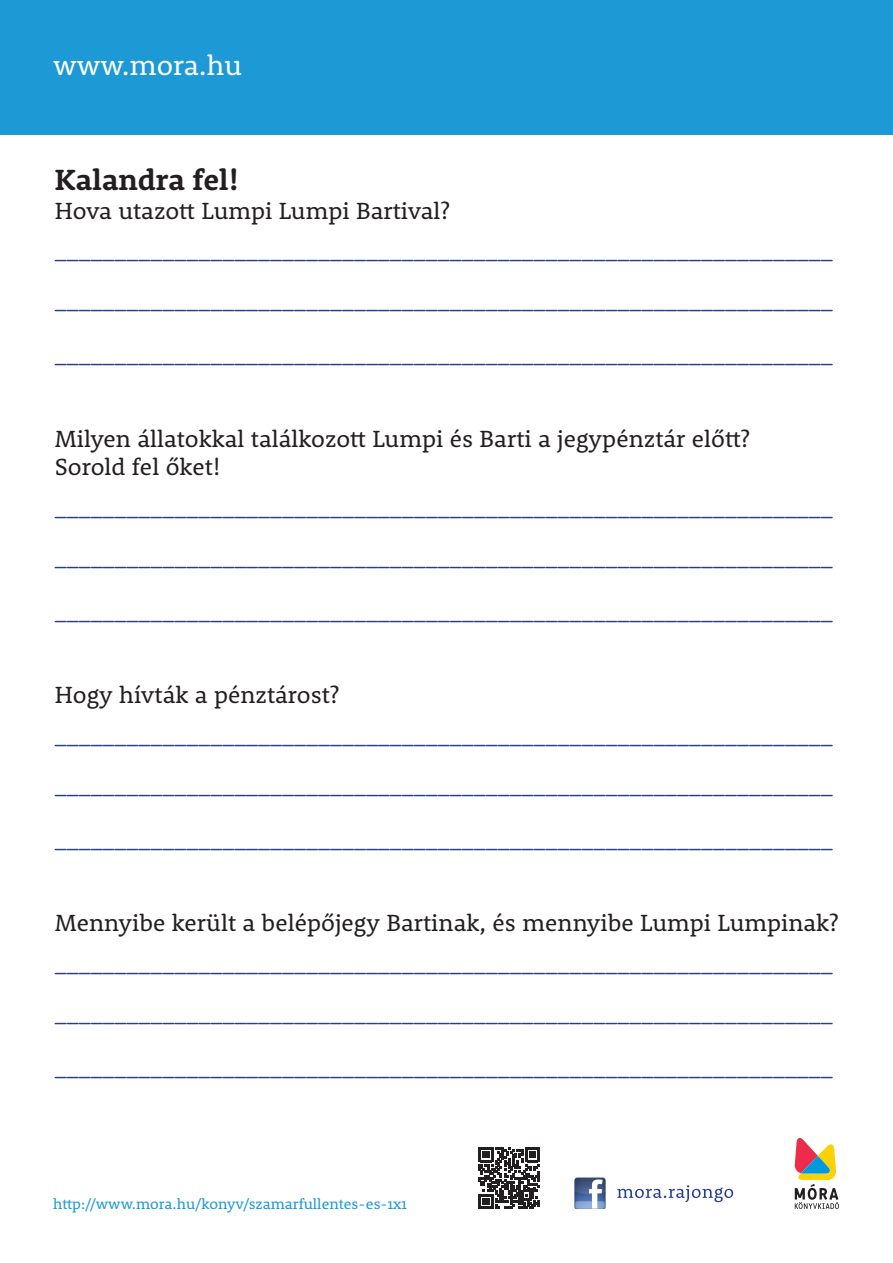
<style>
.page{position:relative;width:893px;height:1263px;background:#fff}
.page>*{position:absolute;margin:0;border:0;box-sizing:border-box;transform-origin:0 0}
.t1{font:700 30px "Rooney";color:#231f20}
.t2{font:28.5px "Rooney";color:#fff}
.t3{font:24px "Rooney";color:#231f20}
.t4{font:21px "Rooney";color:#253f8e}
.t5{font:15px "Rooney";color:#1d99d6}
</style>
<div class="page">
<img style="left:574px;top:1178px;width:31px;height:31px">
<svg style="left:617px;top:1185px;width:116px;height:17px"></svg>
<svg style="left:478px;top:1147px;width:62px;height:62px"></svg>
<svg style="left:795px;top:1138px;width:44px;height:71px"></svg>
<div style="left:0;top:0;width:893px;height:135px;background:#1d99d6"></div>
<h2 class="t2" style="left:53px;top:46px;width:190px">www.mora.hu</h2>
<p class="t1" style="left:55px;top:160px;width:186px">Kalandra fel!</p>
<p class="t3" style="left:55px;top:195px;width:397px">Hova utazott Lumpi Lumpi Bartival?</p>
<p class="t4" style="left:55px;top:235px;width:780px">_________________________________________________________________</p>
<p class="t4" style="left:55px;top:285px;width:780px">_________________________________________________________________</p>
<p class="t4" style="left:55px;top:339px;width:780px">_________________________________________________________________</p>
<p class="t3" style="left:55px;top:423px;width:697px">Milyen állatokkal találkozott Lumpi és Barti a jegypénztár előtt?</p>
<p class="t3" style="left:55px;top:451px;width:168px">Sorold fel őket!</p>
<p class="t4" style="left:55px;top:492px;width:780px">_________________________________________________________________</p>
<p class="t4" style="left:55px;top:542px;width:780px">_________________________________________________________________</p>
<p class="t4" style="left:55px;top:596px;width:780px">_________________________________________________________________</p>
<p class="t3" style="left:55px;top:679px;width:286px">Hogy hívták a pénztárost?</p>
<p class="t4" style="left:55px;top:720px;width:780px">_________________________________________________________________</p>
<p class="t4" style="left:55px;top:770px;width:780px">_________________________________________________________________</p>
<p class="t4" style="left:55px;top:824px;width:780px">_________________________________________________________________</p>
<p class="t3" style="left:55px;top:907px;width:785px">Mennyibe került a belépőjegy Bartinak, és mennyibe Lumpi Lumpinak?</p>
<p class="t4" style="left:55px;top:948px;width:780px">_________________________________________________________________</p>
<p class="t4" style="left:55px;top:998px;width:780px">_________________________________________________________________</p>
<p class="t4" style="left:55px;top:1052px;width:780px">_________________________________________________________________</p>
<p class="t5" style="left:53px;top:1194px;width:355px">http://www.mora.hu/konyv/szamarfullentes-es-1x1</p>
</div>
